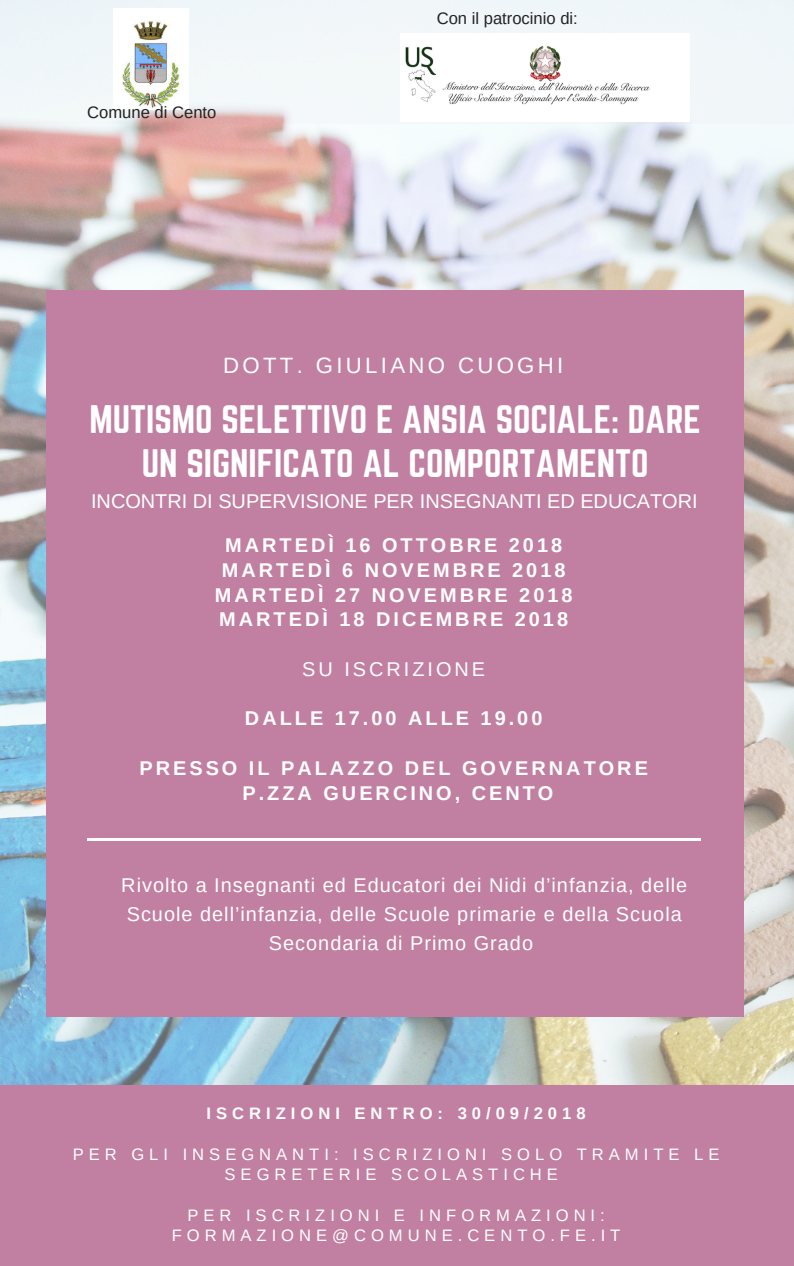
<style>
.page{position:relative;width:794px;height:1266px;background:#fff}
.page>*{position:absolute;margin:0;border:0;box-sizing:border-box;transform-origin:0 0}
.t1{font:34.8px/43.3px "Norwester";color:#fff;text-align:center}
.t2{font:22.2px "Arimo";letter-spacing:.15em;color:#fff}
.t3{font:700 19.88px/24.8px "Arimo";letter-spacing:.15em;color:#fff;text-align:center}
.t4{font:19.88px/28.7px "Arimo";letter-spacing:.05em;color:#fff;text-align:center}
.t5{font:19.88px "Arimo";color:#fff}
.t6{font:19.88px "Arimo";letter-spacing:.15em;color:#fff}
.t7{font:16.58px/20.2px "Arimo";letter-spacing:.3em;color:#fff;text-align:center}
.t8{font:16.58px "Arimo";color:#222}
.t9{font:700 16.58px "Arimo";letter-spacing:.3em;color:#fff}
</style>
<div class="page">
<img style="left:0;top:124px;width:793px;height:961px">
<div style="left:46px;top:290px;width:697px;height:726px;background:#c180a1"></div>
<hr style="left:88px;top:837px;width:612px;height:3px;background:#fff">
<div style="left:0;top:1085px;width:793px;height:181px;background:#c180a1"></div>
<div style="left:0;top:0;width:793px;height:124px;background:#f1f6f9"></div>
<img style="left:114px;top:8px;width:75px;height:101px">
<img style="left:400px;top:34px;width:289px;height:88px">
<p class="t8" style="left:87px;top:103px;width:131px">Comune di Cento</p>
<p class="t8" style="left:436px;top:9px;width:143px">Con il patrocinio di:</p>
<p class="t2" style="left:223px;top:353px;width:341px">DOTT. GIULIANO CUOGHI</p>
<h1 class="t1" style="left:89px;top:399px;width:612px">MUTISMO SELETTIVO E ANSIA SOCIALE: DARE<br>UN SIGNIFICATO AL COMPORTAMENTO</h1>
<p class="t5" style="left:91px;top:490px;width:607px">INCONTRI DI SUPERVISIONE PER INSEGNANTI ED EDUCATORI</p>
<p class="t3" style="left:215px;top:533px;width:359px">MARTEDÌ 16 OTTOBRE 2018<br>MARTEDÌ 6 NOVEMBRE 2018<br>MARTEDÌ 27 NOVEMBRE 2018<br>MARTEDÌ 18 DICEMBRE 2018</p>
<p class="t6" style="left:302px;top:658px;width:184px">SU ISCRIZIONE</p>
<p class="t3" style="left:245px;top:706px;width:299px">DALLE 17.00 ALLE 19.00</p>
<p class="t3" style="left:139px;top:755px;width:509px">PRESSO IL PALAZZO DEL GOVERNATORE<br>P.ZZA GUERCINO, CENTO</p>
<p class="t4" style="left:121px;top:871px;width:567px">Rivolto a Insegnanti ed Educatori dei Nidi d’infanzia, delle<br>Scuole dell’infanzia, delle Scuole primarie e della Scuola<br>Secondaria di Primo Grado</p>
<p class="t9" style="left:206px;top:1104px;width:380px">ISCRIZIONI ENTRO: 30/09/2018</p>
<p class="t7" style="left:73px;top:1144px;width:647px">PER GLI INSEGNANTI: ISCRIZIONI SOLO TRAMITE LE<br>SEGRETERIE SCOLASTICHE</p>
<p class="t7" style="left:172px;top:1204px;width:450px">PER ISCRIZIONI E INFORMAZIONI:<br>FORMAZIONE@COMUNE.CENTO.FE.IT</p>
</div>
